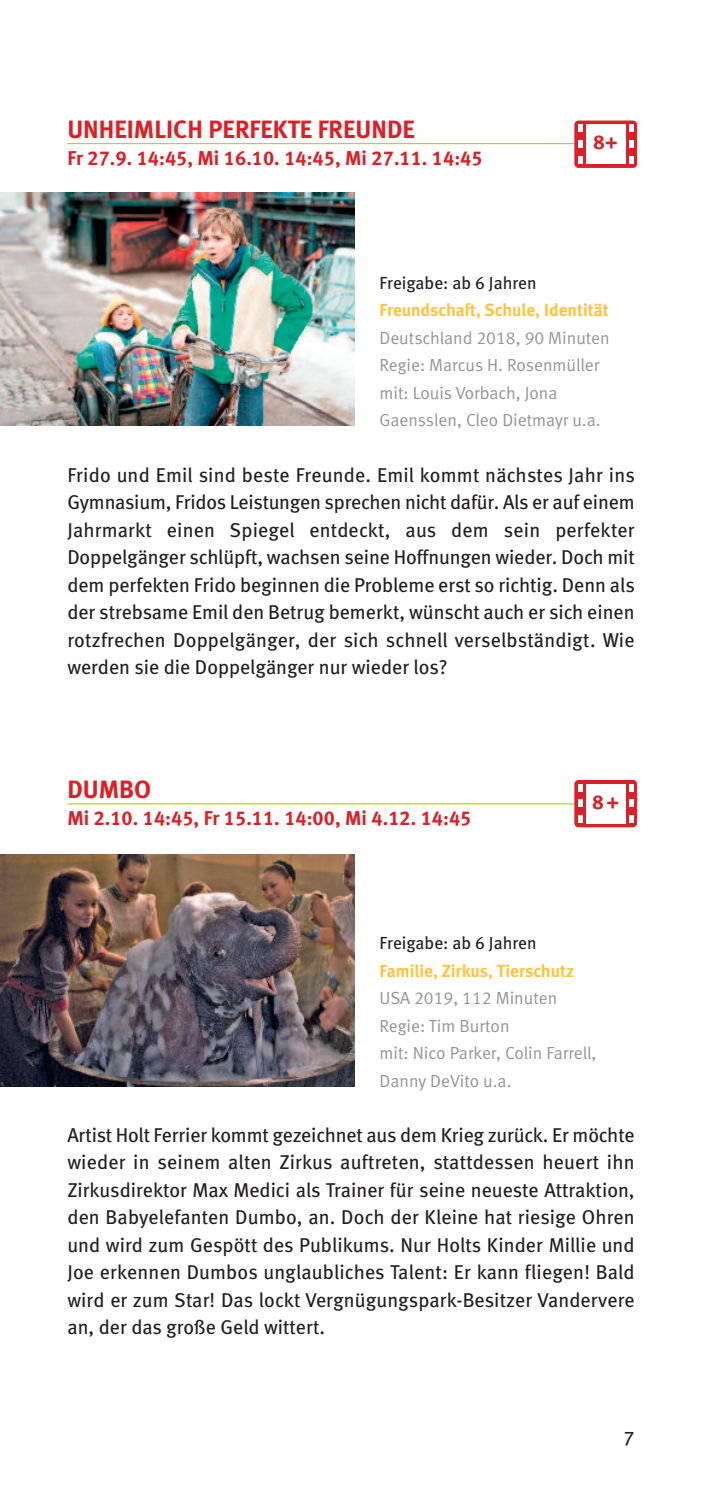
<style>
.page{position:relative;width:702px;height:1489px;background:#fff}
.page>*{position:absolute;margin:0;border:0;box-sizing:border-box;transform-origin:0 0}
.t1{font:25px "Meta Bold LF";color:#db2128}
.t2{font:20px/27.5px "Meta Book LF";color:#231f20;text-align:justify}
.t3{font:20px "Meta Bold LF";color:#db2128}
.t4{font:17.5px/27.5px "Meta Normal LF";color:#939598}
.t5{font:17.5px "Meta Bold LF";color:#fec340}
.t6{font:17.5px "Meta Book LF";color:#231f20}
</style>
<div class="page">
<hr style="left:67px;top:143px;width:567px;height:1px;background:#b3d234">
<hr style="left:67px;top:803px;width:567px;height:1px;background:#b3d234">
<div style="left:574px;top:120px;width:63px;height:48px;background:#db2128;border-radius:4px"></div>
<div style="left:586px;top:125px;width:39px;height:39px;background:#fff"></div>
<svg style="left:578px;top:125px;width:4px;height:7px"></svg>
<svg style="left:578px;top:156px;width:4px;height:7px"></svg>
<svg style="left:578px;top:140px;width:4px;height:8px"></svg>
<svg style="left:629px;top:125px;width:4px;height:7px"></svg>
<svg style="left:629px;top:156px;width:4px;height:7px"></svg>
<svg style="left:629px;top:140px;width:4px;height:8px"></svg>
<div style="left:574px;top:780px;width:63px;height:47px;background:#db2128;border-radius:4px"></div>
<div style="left:586px;top:784px;width:39px;height:39px;background:#fff"></div>
<svg style="left:578px;top:784px;width:4px;height:7px"></svg>
<svg style="left:578px;top:815px;width:4px;height:7px"></svg>
<svg style="left:578px;top:799px;width:4px;height:8px"></svg>
<svg style="left:629px;top:784px;width:4px;height:7px"></svg>
<svg style="left:629px;top:815px;width:4px;height:7px"></svg>
<svg style="left:629px;top:799px;width:4px;height:8px"></svg>
<img style="left:0;top:193px;width:354px;height:232px">
<img style="left:0;top:854px;width:354px;height:232px">
<p class="t1" style="left:67px;top:120px;width:349px">UNHEIMLICH PERFEKTE FREUNDE</p>
<p class="t3" style="left:67px;top:151px;width:417px">Fr 27.9. 14:45, Mi 16.10. 14:45, Mi 27.11. 14:45</p>
<p class="t3" style="left:593px;top:135px;width:26px">8+</p>
<p class="t6" style="left:379px;top:276px;width:159px">Freigabe: ab 6 Jahren</p>
<p class="t5" style="left:379px;top:304px;width:231px">Freundschaft, Schule, Identität</p>
<p class="t4" style="left:379px;top:325px;width:232px">Deutschland 2018, 90 Minuten<br>Regie: Marcus H. Rosenmüller mit: Louis Vorbach, Jona<br>Gaensslen, Cleo Dietmayr u.a.</p>
<p class="t2" style="left:67px;top:462px;width:569px">Frido und Emil sind beste Freunde. Emil kommt nächstes Jahr ins Gymnasium, Fridos Leistungen sprechen nicht dafür. Als er auf einem Jahrmarkt einen Spiegel entdeckt, aus dem sein perfekter Doppelgänger schlüpft, wachsen seine Hoffnungen wieder. Doch mit dem perfekten Frido beginnen die Probleme erst so richtig. Denn als der strebsame Emil den Betrug bemerkt, wünscht auch er sich einen rotzfrechen Doppelgänger, der sich schnell verselbständigt. Wie werden sie die Doppelgänger nur wieder los?</p>
<p class="t1" style="left:67px;top:780px;width:85px">DUMBO</p>
<p class="t3" style="left:67px;top:811px;width:405px">Mi 2.10. 14:45, Fr 15.11. 14:00, Mi 4.12. 14:45</p>
<p class="t3" style="left:592px;top:794px;width:28px">8+</p>
<p class="t6" style="left:379px;top:936px;width:159px">Freigabe: ab 6 Jahren</p>
<p class="t5" style="left:379px;top:964px;width:196px">Familie, Zirkus, Tierschutz</p>
<p class="t4" style="left:379px;top:985px;width:218px">USA 2019, 112 Minuten<br>Regie: Tim Burton<br>mit: Nico Parker, Colin Farrell,<br>Danny DeVito u.a.</p>
<p class="t2" style="left:67px;top:1122px;width:569px">Artist Holt Ferrier kommt gezeichnet aus dem Krieg zurück. Er möchte wieder in seinem alten Zirkus auftreten, stattdessen heuert ihn Zirkusdirektor Max Medici als Trainer für seine neueste Attraktion, den Babyelefanten Dumbo, an. Doch der Kleine hat riesige Ohren und wird zum Gespött des Publikums. Nur Holts Kinder Millie und Joe erkennen Dumbos unglaubliches Talent: Er kann fliegen! Bald wird er zum Star! Das lockt Vergnügungspark-Besitzer Vandervere an, der das große Geld wittert.</p>
<p class="t2" style="left:623px;top:1425px;width:13px">7</p>
</div>
